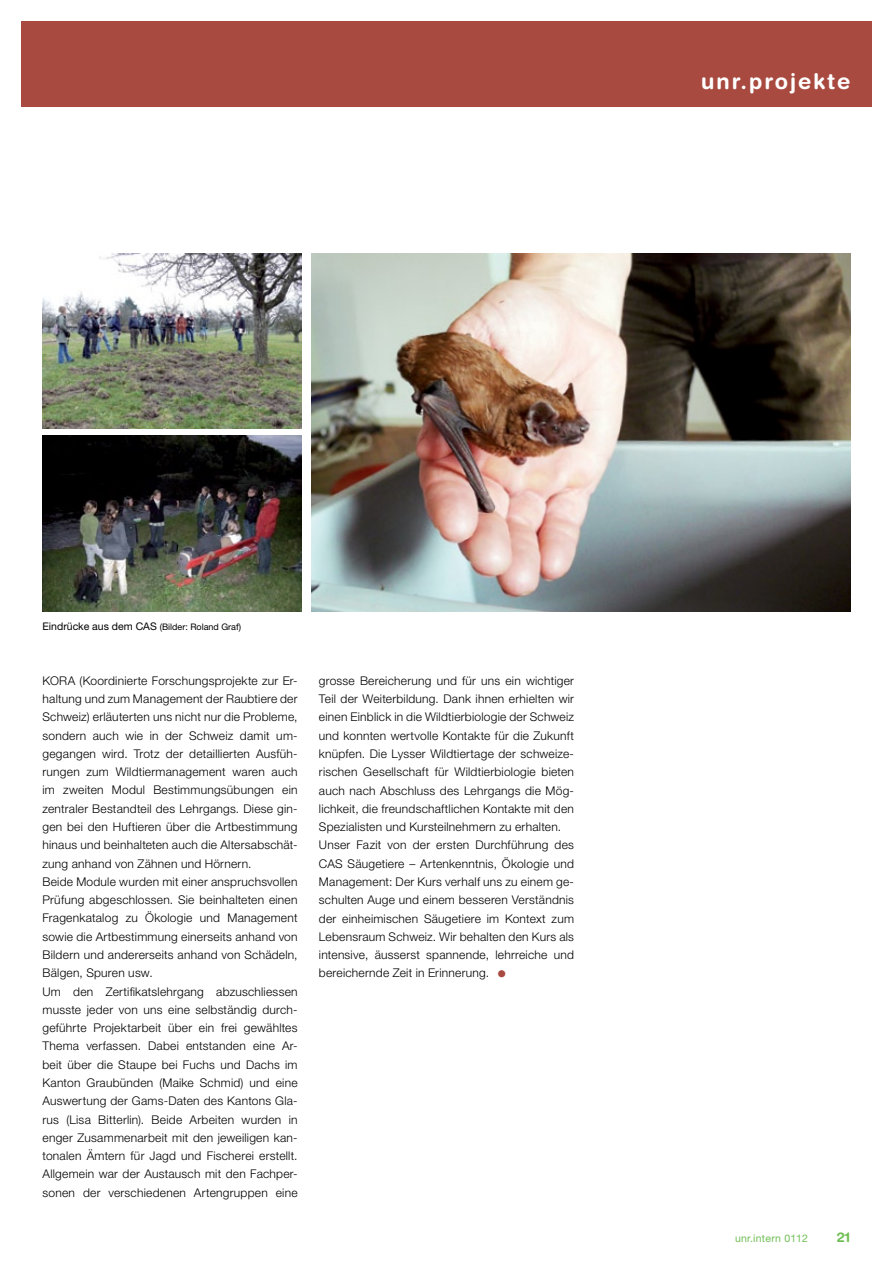
<style>
.page{position:relative;width:893px;height:1263px;background:#fff}
.page>*{position:absolute;margin:0;border:0;box-sizing:border-box;transform-origin:0 0}
.t1{font:700 43.5px "Helvetica Rounded LT Std";color:#a84a3f}
.t2{font:700 21.75px "Helvetica Rounded LT Std";letter-spacing:.09em;color:#fff}
.t3{font:700 13.5px "Helvetica Rounded LT Std";color:#70bf54}
.t4{font:300 12px/18.3px "Helvetica Neue LT Pro";letter-spacing:.02em;color:#000}
.t5{font:10.5px "Helvetica Neue LT Pro";letter-spacing:.025em;color:#70bf54}
.t6{font:9px "Helvetica Neue LT Pro";color:#000}
.s1{font-size:10.5px}
</style>
<div class="page">
<div style="left:21px;top:21px;width:851px;height:85px;background:#a84a3f"></div>
<img style="left:43px;top:436px;width:259px;height:175px">
<img style="left:43px;top:254px;width:259px;height:174px">
<img style="left:311px;top:254px;width:539px;height:357px">
<h2 class="t2" style="left:701px;top:68px;width:151px">unr.projekte</h2>
<p class="t6" style="left:43px;top:621px;width:200px"><span class="s1">Eindrücke aus dem CAS</span> (Bilder: Roland Graf)</p>
<p class="t4" style="left:43px;top:671px;width:257px">KORA (Koordinierte Forschungsprojekte zur Er&shy;haltung und zum Management der Raubtiere der Schweiz) erläuterten uns nicht nur die Probleme, sondern auch wie in der Schweiz damit um&shy;gegangen wird. Trotz der detaillierten Ausfüh&shy;rungen zum Wildtiermanagement waren auch im zweiten Modul Bestimmungsübungen ein zentraler Bestandteil des Lehrgangs. Diese gin&shy;gen bei den Huftieren über die Artbestimmung hinaus und beinhalteten auch die Altersabschät&shy;zung anhand von Zähnen und Hörnern.<br>Beide Module wurden mit einer anspruchsvollen Prüfung abgeschlossen. Sie beinhalteten einen Fragenkatalog zu Ökologie und Management sowie die Artbestimmung einerseits anhand von Bildern und andererseits anhand von Schädeln, Bälgen, Spuren usw.<br>Um den Zertifikatslehrgang abzuschliessen musste jeder von uns eine selbständig durch&shy;geführte Projektarbeit über ein frei gewähltes Thema verfassen. Dabei entstanden eine Ar&shy;beit über die Staupe bei Fuchs und Dachs im Kanton Graubünden (Maike Schmid) und eine Auswertung der Gams-Daten des Kantons Gla&shy;rus (Lisa Bitterlin). Beide Arbeiten wurden in enger Zusammenarbeit mit den jeweiligen kan&shy;tonalen Ämtern für Jagd und Fischerei erstellt.<br>Allgemein war der Austausch mit den Fachper&shy;sonen der verschiedenen Artengruppen eine</p>
<p class="t4" style="left:319px;top:671px;width:257px">grosse Bereicherung und für uns ein wichtiger Teil der Weiterbildung. Dank ihnen erhielten wir einen Einblick in die Wildtierbiologie der Schweiz und konnten wertvolle Kontakte für die Zukunft knüpfen. Die Lysser Wildtiertage der schweize&shy;rischen Gesellschaft für Wildtierbiologie bieten auch nach Abschluss des Lehrgangs die Mög&shy;lichkeit, die freundschaftlichen Kontakte mit den Spezialisten und Kursteilnehmern zu erhalten.<br>Unser Fazit von der ersten Durchführung des CAS Säugetiere – Artenkenntnis, Ökologie und Management: Der Kurs verhalf uns zu einem ge&shy;schulten Auge und einem besseren Verständnis der einheimischen Säugetiere im Kontext zum Lebensraum Schweiz. Wir behalten den Kurs als intensive, äusserst spannende, lehrreiche und bereichernde Zeit in Erinnerung.</p>
<h1 class="t1" style="left:495px;top:935px;width:15px">.</h1>
<p class="t5" style="left:735px;top:1231px;width:74px">unr.intern 0112</p>
<p class="t3" style="left:837px;top:1229px;width:15px">21</p>
</div>
